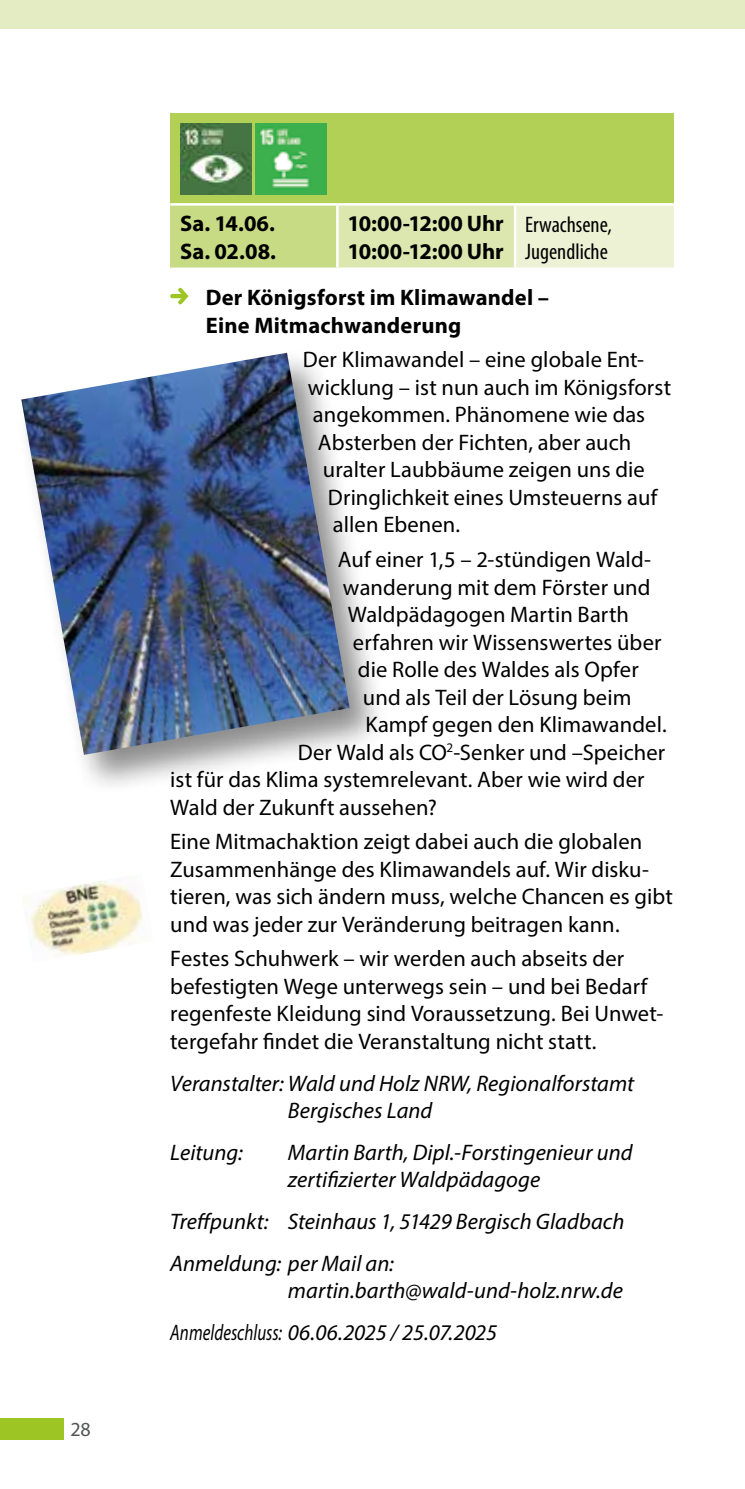
<style>
.page{position:relative;width:745px;height:1489px;background:#fff}
.page>*{position:absolute;margin:0;border:0;box-sizing:border-box;transform-origin:0 0}
.t1{font:22.5px/27.5px "Myriad Pro";letter-spacing:.005em;color:#000}
.t2{font:italic 22.5px/27.5px "Myriad Pro";letter-spacing:.005em;color:#000}
.t3{font:700 22.5px/27.5px "Myriad Pro";letter-spacing:.01em;color:#000}
.t4{font:condensed 22.5px/27px "Myriad Pro";color:#000}
.t5{font:20px "Myriad Pro";color:#535454}
</style>
<div class="page">
<div style="left:0;top:1418px;width:64px;height:21px;background:#9dc624"></div>
<div style="left:0;top:0;width:744px;height:28px;background:#e3ecc2"></div>
<div style="left:170px;top:113px;width:503px;height:91px;background:#b3d056"></div>
<div style="left:170px;top:204px;width:167px;height:65px;background:#c7db84"></div>
<div style="left:337px;top:204px;width:177px;height:65px;background:#dbe7ae"></div>
<div style="left:514px;top:204px;width:159px;height:65px;background:#edf2d5"></div>
<hr style="left:336px;top:206px;width:2px;height:61px;background:#fff">
<hr style="left:513px;top:206px;width:3px;height:61px;background:#fff">
<hr style="left:170px;top:267px;width:167px;height:3px;background:#fff">
<hr style="left:337px;top:267px;width:177px;height:3px;background:#fff">
<hr style="left:514px;top:267px;width:159px;height:3px;background:#fff">
<hr style="left:170px;top:203px;width:167px;height:3px;background:#fff">
<hr style="left:337px;top:203px;width:177px;height:3px;background:#fff">
<hr style="left:514px;top:203px;width:159px;height:3px;background:#fff">
<img style="left:180px;top:123px;width:71px;height:71px">
<img style="left:255px;top:123px;width:71px;height:71px">
<svg style="left:170px;top:288px;width:18px;height:16px"></svg>
<div style="left:16px;top:349px;width:373px;height:447px;background:#000;opacity:.45"></div>
<img style="left:21px;top:353px;width:328px;height:401px">
<img style="left:22px;top:875px;width:121px;height:81px">
<p class="t5" style="left:70px;top:1416px;width:22px">28</p>
<p class="t3" style="left:180px;top:209px;width:97px">Sa. 14.06.<br>Sa. 02.08.</p>
<p class="t3" style="left:347px;top:209px;width:158px">10:00-12:00 Uhr<br>10:00-12:00 Uhr</p>
<p class="t4" style="left:524px;top:210px;width:88px">Erwachsene,<br>Jugendliche</p>
<p class="t3" style="left:206px;top:283px;width:345px">Der Königsforst im Klimawandel –<br>Eine Mitmachwanderung</p>
<p class="t1" style="left:303px;top:346px;width:342px">Der Klimawandel – eine globale Ent-</p>
<p class="t1" style="left:308px;top:373px;width:364px">wicklung – ist nun auch im Königsforst</p>
<p class="t1" style="left:313px;top:401px;width:333px">angekommen. Phänomene wie das</p>
<p class="t1" style="left:318px;top:428px;width:315px">Absterben der Fichten, aber auch</p>
<p class="t1" style="left:323px;top:456px;width:323px">uralter Laubbäume zeigen uns die</p>
<p class="t1" style="left:328px;top:483px;width:330px">Dringlichkeit eines Umsteuerns auf</p>
<p class="t1" style="left:333px;top:510px;width:129px">allen Ebenen.</p>
<p class="t1" style="left:338px;top:545px;width:314px">Auf einer 1,5 – 2-stündigen Wald-</p>
<p class="t1" style="left:343px;top:573px;width:309px">wanderung mit dem Förster und</p>
<p class="t1" style="left:348px;top:600px;width:282px">Waldpädagogen Martin Barth</p>
<p class="t1" style="left:353px;top:628px;width:310px">erfahren wir Wissenswertes über</p>
<p class="t1" style="left:358px;top:655px;width:282px">die Rolle des Waldes als Opfer</p>
<p class="t1" style="left:363px;top:683px;width:270px">und als Teil der Lösung beim</p>
<p class="t1" style="left:365px;top:710px;width:302px">Kampf gegen den Klimawandel.</p>
<p class="t1" style="left:298px;top:738px;width:368px">Der Wald als CO<sup>2</sup>-Senker und –Speicher</p>
<p class="t1" style="left:170px;top:765px;width:475px">ist für das Klima systemrelevant. Aber wie wird der</p>
<p class="t1" style="left:170px;top:793px;width:268px">Wald der Zukunft aussehen?</p>
<p class="t1" style="left:170px;top:827px;width:504px">Eine Mitmachaktion zeigt dabei auch die globalen Zusammenhänge des Klimawandels auf. Wir disku&shy;tieren, was sich ändern muss, welche Chancen es gibt und was jeder zur Veränderung beitragen kann.</p>
<p class="t1" style="left:170px;top:944px;width:494px">Festes Schuhwerk – wir werden auch abseits der befestigten Wege unterwegs sein – und bei Bedarf regenfeste Kleidung sind Voraussetzung. Bei Unwet&shy;tergefahr findet die Veranstaltung nicht statt.</p>
<p class="t2" style="left:288px;top:1068px;width:347px;text-indent:-117px">Veranstalter: Wald und Holz NRW, Regionalforstamt<br>Bergisches Land</p>
<p class="t2" style="left:170px;top:1138px;width:74px">Leitung:</p>
<p class="t2" style="left:288px;top:1138px;width:346px">Martin Barth, Dipl.-Forstingenieur und zertifizierter Waldpädagoge</p>
<p class="t2" style="left:170px;top:1200px;width:455px;line-height:41.8px">Treffpunkt: Steinhaus 1, 51429 Bergisch Gladbach<br>Anmeldung: per Mail an:</p>
<p class="t2" style="left:170px;top:1269px;width:454px;line-height:41.8px;text-indent:117px">martin.barth@wald-und-holz.nrw.de<br>Anmeldeschluss: 06.06.2025 / 25.07.2025</p>
</div>
